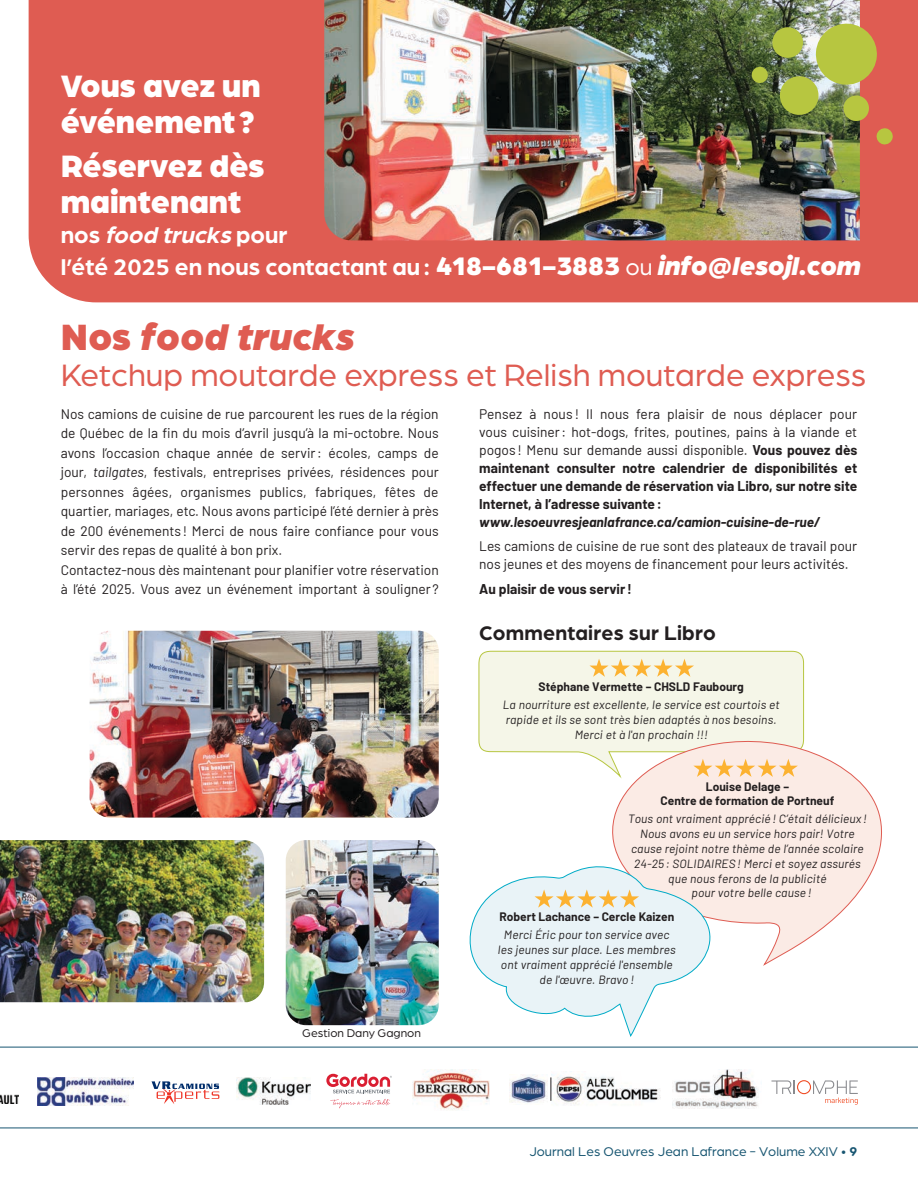
<style>
.page{position:relative;width:918px;height:1188px;background:#fff}
.page>*{position:absolute;margin:0;border:0;box-sizing:border-box;transform-origin:0 0}
.t1{font:italic 900 39px "Arboria";letter-spacing:.01em;color:#df5c52}
.t2{font:33px "Arboria";color:#df5c52}
.t3{font:900 33px/36px "Arboria";color:#fff}
.t4{font:700 24px/32.4px "Arboria";color:#fff}
.t5{font:700 21px "Arboria";letter-spacing:.01em;color:#231f20}
.t6{font:13.8px/19.5px "Barlow";color:#231f20}
.t7{font:700 13.8px/18px "Barlow";color:#231f20;text-align:justify}
.t8{font:italic 700 13.8px "Barlow";color:#231f20}
.t9{font:13.5px "Arboria";color:#175571}
.t10{font:italic 12px/15px "Barlow";letter-spacing:.01em;color:#231f20;text-align:center}
.t11{font:700 12px/14px "Barlow";color:#231f20;text-align:center}
.t12{font:12px "Arboria";color:#231f20}
.s1{font-style:italic}
.s2{font-weight:900;font-size:27px}
.s3{font-weight:400}
.s4{font-weight:900;font-style:italic;font-size:27px}
.s5{font-style:normal}
.s6{font-weight:700}
</style>
<div class="page">
<div style="left:29px;top:0;width:889px;height:302px;background:#df5c52"></div>
<img style="left:324px;top:0;width:536px;height:240px">
<svg style="left:0;top:1047px;width:918px;height:81px"></svg>
<img style="left:90px;top:631px;width:349px;height:187px">
<img style="left:286px;top:840px;width:153px;height:185px">
<img style="left:0;top:840px;width:264px;height:162px">
<svg style="left:612px;top:731px;width:270px;height:235px"></svg>
<svg style="left:478px;top:651px;width:326px;height:126px;background:#f5f2e1"></svg>
<img style="left:237px;top:1077px;width:73px;height:28px">
<svg style="left:326px;top:1074px;width:66px;height:19px"></svg>
<svg style="left:330px;top:1099px;width:60px;height:9px"></svg>
<img style="left:37px;top:1077px;width:97px;height:28px">
<img style="left:0;top:1073px;width:19px;height:31px">
<svg style="left:151px;top:1081px;width:68px;height:23px"></svg>
<img style="left:751px;top:22px;width:127px;height:100px">
<svg style="left:876px;top:128px;width:17px;height:17px"></svg>
<svg style="left:469px;top:863px;width:246px;height:174px"></svg>
<svg style="left:535px;top:889px;width:104px;height:19px;background:#eee0be"></svg>
<img style="left:413px;top:1069px;width:77px;height:41px">
<img style="left:509px;top:1074px;width:39px;height:31px">
<img style="left:551px;top:1071px;width:111px;height:36px">
<svg style="left:551px;top:1077px;width:1px;height:24px"></svg>
<img style="left:673px;top:1069px;width:89px;height:40px">
<svg style="left:771px;top:1080px;width:87px;height:25px"></svg>
<h2 class="t3" style="left:61px;top:66px;width:201px">Vous avez un événement ?</h2>
<h2 class="t3" style="left:61px;top:145px;width:205px">Réservez dès maintenant</h2>
<h3 class="t4" style="left:61px;top:217px;width:802px">n o s <span class="s1">food trucks</span>p o u r<br>l’été 2025 en nous contactant au: <span class="s2">418-681-3883</span> <span class="s3">ou</span> <span class="s4">info@lesojl.com</span></h3>
<h1 class="t1" style="left:61px;top:309px;width:296px"><span class="s5">Nos</span> food trucks</h1>
<h2 class="t2" style="left:61px;top:354px;width:807px">Ketchup moutarde express et Relish moutarde express</h2>
<p class="t6" style="left:61px;top:403px;width:380px">Nos camions de cuisine de rue parcourent les rues de la région de Québec de la fin du mois d’avril jusqu’à la mi-octobre. Nous avons l’occasion chaque année de servir: écoles, camps de jour, <span class="s1">tailgates</span>, festivals, entreprises privées, résidences pour personnes âgées, organismes publics, fabriques, fêtes de quartier, mariages, etc. Nous avons participé l’été dernier à près de 200 événements ! Merci de nous faire confiance pour vous servir des repas de qualité à bon prix.<br>Contactez-nous dès maintenant pour planifier votre réservation à l’été 2025. Vous avez un événement important à souligner ?</p>
<p class="t7" style="left:479px;top:404px;width:380px"><span class="s3">Pensez à nous ! Il nous fera plaisir de nous déplacer pour vous cuisiner: hot-dogs, frites, poutines, pains à la viande et pogos ! Menu sur demande aussi disponible.</span> Vous pouvez dès maintenant consulter notre calendrier de disponibilités et effectuer une demande de réservation via Libro, sur notre site Internet, à l’adresse suivante:</p>
<p class="t8" style="left:479px;top:511px;width:343px">www.lesoeuvresjeanlafrance.ca/camion-cuisine-de-rue/</p>
<p class="t6" style="left:479px;top:536px;width:380px;line-height:18px">Les camions de cuisine de rue sont des plateaux de travail pour nos jeunes et des moyens de financement pour leurs activités.</p>
<p class="t7" style="left:479px;top:579px;width:154px">Au plaisir de vous servir!</p>
<h3 class="t5" style="left:479px;top:618px;width:238px">Commentaires sur Libro</h3>
<p class="t11" style="left:539px;top:679px;width:207px">Stéphane Vermette – CHSLD Faubourg</p>
<p class="t10" style="left:503px;top:696px;width:278px">La nourriture est excellente, le service est courtois et rapide et ils se sont très bien adaptés à nos besoins.<br>Merci et à l'an prochain !!!</p>
<p class="t12" style="left:302px;top:1025px;width:120px">Gestion Dany Gagnon</p>
<p class="t11" style="left:661px;top:778px;width:175px">Louise Delage –<br>Centre de formation de Portneuf</p>
<p class="t10" style="left:628px;top:810px;width:240px">Tous ont vraiment apprécié ! C’était délicieux !</p>
<p class="t10" style="left:640px;top:825px;width:216px">Nous avons eu un service hors pair! Votre</p>
<p class="t10" style="left:631px;top:840px;width:234px">cause rejoint notre thème de l’année scolaire</p>
<p class="t10" style="left:634px;top:855px;width:228px">24-25 : SOLIDAIRES ! Merci et soyez assurés</p>
<p class="t10" style="left:668px;top:870px;width:160px">que nous ferons de la publicité</p>
<p class="t10" style="left:691px;top:885px;width:122px">pour votre belle cause !</p>
<p class="t11" style="left:499px;top:909px;width:176px">Robert Lachance – Cercle Kaizen</p>
<p class="t10" style="left:498px;top:927px;width:179px">Merci Éric pour ton service avec les jeunes sur place. Les membres ont vraiment apprécié l'ensemble de l'œuvre. Bravo !</p>
<p class="t9" style="left:529px;top:1142px;width:329px">Journal Les Oeuvres Jean Lafrance - Volume XXIV • <span class="s6">9</span></p>
</div>
